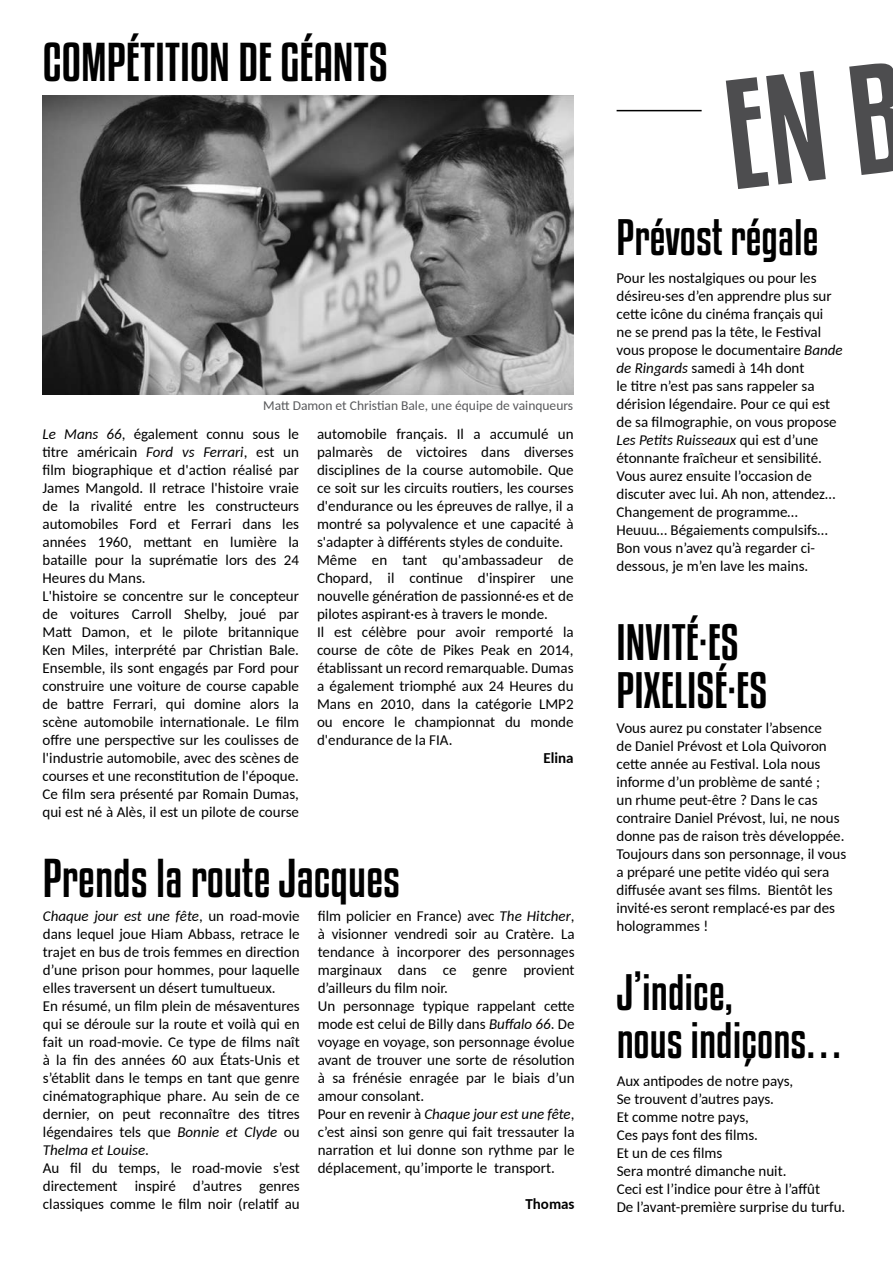
<style>
.page{position:relative;width:893px;height:1263px;background:#fff}
.page>*{position:absolute;margin:0;border:0;box-sizing:border-box;transform-origin:0 0}
.t1{font:48px "Kenyan Coffee Rg";color:#000}
.t2{font:45px/48px "Kenyan Coffee Rg";color:#000}
.t3{font:15px/18px "Carlito";color:#000}
.t4{font:700 15px "Carlito";color:#000}
.t5{font:13.5px "Carlito";color:#58595b}
.s1{font-style:italic}
</style>
<div class="page">
<hr style="left:617px;top:110px;width:85px;height:1px;background:#000">
<img style="left:43px;top:95px;width:531px;height:299px">
<h1 class="t1" style="left:43px;top:33px;width:113px">Compétition</h1>
<h1 class="t1" style="left:238px;top:33px;width:151px">de géants</h1>
<p class="t5" style="left:263px;top:396px;width:311px">Matt Damon et Christian Bale, une équipe de vainqueurs</p>
<p class="t3" style="left:43px;top:424px;width:258px"><span class="s1">Le Mans 66</span>, également connu sous le titre américain <span class="s1">Ford vs Ferrari</span>, est un film biographique et d'action réalisé par James Mangold. Il retrace l'histoire vraie de la rivalité entre les constructeurs automobiles Ford et Ferrari dans les années 1960, mettant en lumière la bataille pour la suprématie lors des 24<br>Heures du Mans.<br>L'histoire se concentre sur le concepteur de voitures Carroll Shelby, joué par Matt Damon, et le pilote britannique Ken Miles, interprété par Christian Bale.<br>Ensemble, ils sont engagés par Ford pour construire une voiture de course capable de battre Ferrari, qui domine alors la scène automobile internationale. Le film offre une perspective sur les coulisses de l'industrie automobile, avec des scènes de courses et une reconstitution de l'époque.<br>Ce film sera présenté par Romain Dumas, qui est né à Alès, il est un pilote de course</p>
<p class="t3" style="left:317px;top:424px;width:258px">automobile français. Il a accumulé un palmarès de victoires dans diverses disciplines de la course automobile. Que ce soit sur les circuits routiers, les courses d'endurance ou les épreuves de rallye, il a montré sa polyvalence et une capacité à s'adapter à différents styles de conduite.<br>Même en tant qu'ambassadeur de Chopard, il continue d'inspirer une nouvelle génération de passionné·es et de pilotes aspirant·es à travers le monde.<br>Il est célèbre pour avoir remporté la course de côte de Pikes Peak en 2014, établissant un record remarquable. Dumas a également triomphé aux 24 Heures du Mans en 2010, dans la catégorie LMP2 ou encore le championnat du monde d'endurance de la FIA.</p>
<p class="t4" style="left:543px;top:747px;width:32px">Elina</p>
<h1 class="t1" style="left:43px;top:849px;width:359px">Prends la route Jacques</h1>
<p class="t3" style="left:43px;top:906px;width:258px"><span class="s1">Chaque jour est une fête</span>, un road-movie dans lequel joue Hiam Abbass, retrace le trajet en bus de trois femmes en direction d’une prison pour hommes, pour laquelle elles traversent un désert tumultueux.<br>En résumé, un film plein de mésaventures qui se déroule sur la route et voilà qui en fait un road-movie. Ce type de films naît à la fin des années 60 aux États-Unis et s’établit dans le temps en tant que genre cinématographique phare. Au sein de ce dernier, on peut reconnaître des titres légendaires tels que <span class="s1">Bonnie et Clyde</span> ou <span class="s1">Thelma et Louise</span>.<br>Au fil du temps, le road-movie s’est directement inspiré d’autres genres classiques comme le film noir (relatif au</p>
<p class="t3" style="left:318px;top:906px;width:258px">film policier en France) avec <span class="s1">The Hitcher</span>, à visionner vendredi soir au Cratère. La tendance à incorporer des personnages marginaux dans ce genre provient d’ailleurs du film noir.<br>Un personnage typique rappelant cette mode est celui de Billy dans <span class="s1">Buffalo 66</span>. De voyage en voyage, son personnage évolue avant de trouver une sorte de résolution à sa frénésie enragée par le biais d’un amour consolant.<br>Pour en revenir à <span class="s1">Chaque jour est une fête</span>, c’est ainsi son genre qui fait tressauter la narration et lui donne son rythme par le déplacement, qu’importe le transport.</p>
<p class="t4" style="left:525px;top:1194px;width:51px">Thomas</p>
<h2 class="t2" style="left:617px;top:213px;width:203px">Prévost régale</h2>
<p class="t3" style="left:616px;top:269px;width:228px">Pour les nostalgiques ou pour les désireu·ses d’en apprendre plus sur cette icône du cinéma français qui<br>ne se prend pas la tête, le Festival vous propose le documentaire <span class="s1">Bande de Ringards</span> samedi à 14h dont<br>le titre n’est pas sans rappeler sa dérision légendaire. Pour ce qui est de sa filmographie, on vous propose <span class="s1">Les Petits Ruisseaux</span> qui est d’une étonnante fraîcheur et sensibilité.<br>Vous aurez ensuite l’occasion de discuter avec lui. Ah non, attendez… Changement de programme… Heuuu… Bégaiements compulsifs… Bon vous n’avez qu’à regarder ci&shy;dessous, je m’en lave les mains.</p>
<h2 class="t2" style="left:617px;top:618px;width:152px">Invité·es pixelisé·es</h2>
<p class="t3" style="left:616px;top:718px;width:231px">Vous aurez pu constater l’absence<br>de Daniel Prévost et Lola Quivoron cette année au Festival. Lola nous informe d’un problème de santé ;<br>un rhume peut-être ? Dans le cas contraire Daniel Prévost, lui, ne nous donne pas de raison très développée.<br>Toujours dans son personnage, il vous a préparé une petite vidéo qui sera diffusée avant ses films. Bientôt les invité·es seront remplacé·es par des hologrammes !</p>
<h2 class="t2" style="left:617px;top:968px;width:226px">J’indice,<br>nous indiçons…</h2>
<p class="t3" style="left:617px;top:1071px;width:230px">Aux antipodes de notre pays,<br>Se trouvent d’autres pays.<br>Et comme notre pays,<br>Ces pays font des films.<br>Et un de ces films<br>Sera montré dimanche nuit.<br>Ceci est l’indice pour être à l’affût<br>De l’avant-première surprise du turfu.</p>
</div>
